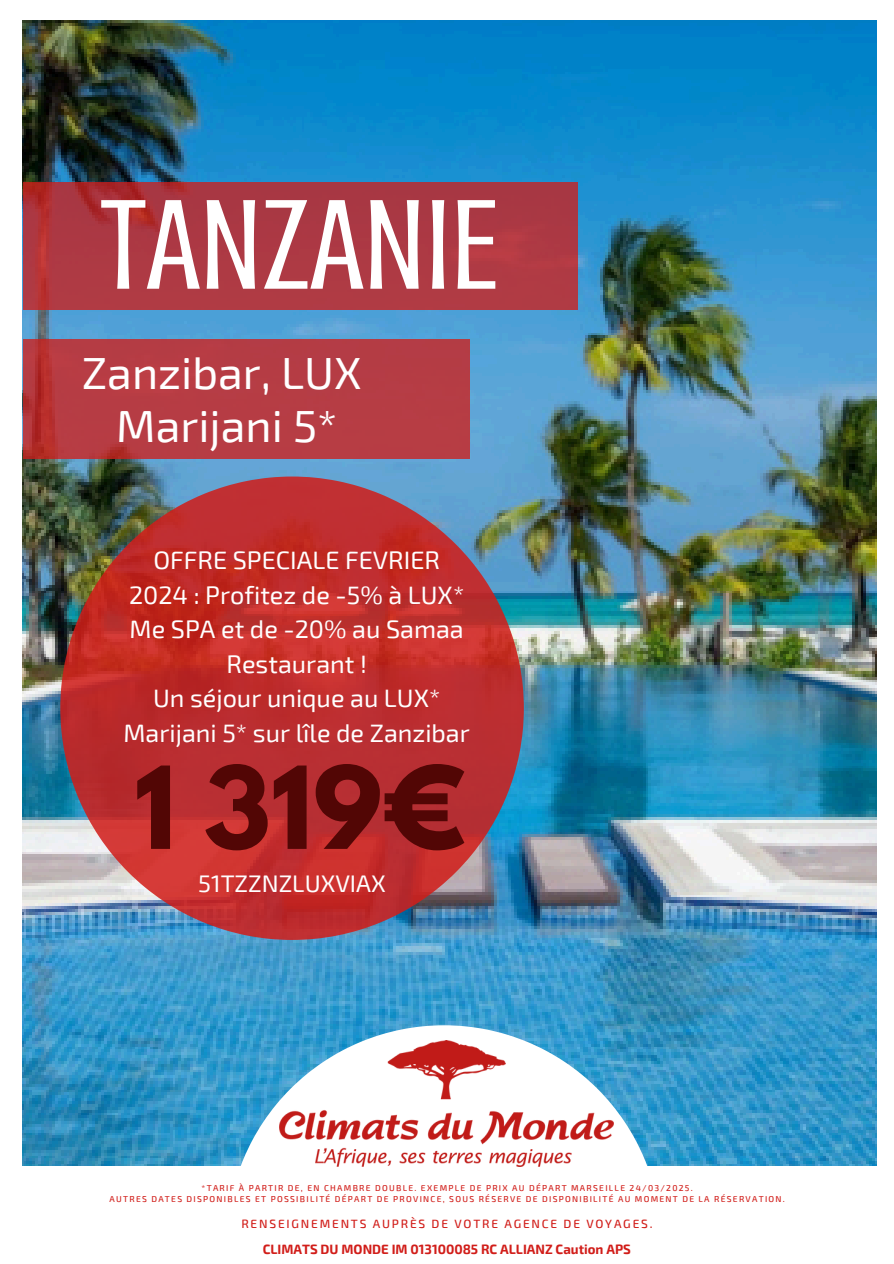
<style>
.page{position:relative;width:894px;height:1264px;background:#fff}
.page>*{position:absolute;margin:0;border:0;box-sizing:border-box;transform-origin:0 0}
.t1{font:132px "Crushed";color:#fff}
.t2{font:700 100.95px "League Spartan";color:#520605}
.t3{font:45px/52.8px "Exo 2";color:#fff;text-align:center}
.t4{font:25.2px/34.7px "Exo 2";color:#fff;text-align:center}
.t5{font:24px "Exo 2";color:#fff}
.t6{font:700 13.2px "Exo 2";color:#d11d19}
.t7{font:500 12px "Exo 2";letter-spacing:.15em;color:#d11d19}
.t8{font:500 8.55px "Exo 2";letter-spacing:.15em;color:#d11d19}
</style>
<div class="page">
<img style="left:23px;top:21px;width:853px;height:1145px">
<svg style="left:23px;top:182px;width:554px;height:128px;background:#ac3842"></svg>
<div style="left:23px;top:339px;width:447px;height:120px;background:#b63c44"></div>
<svg style="left:60px;top:476px;width:463px;height:463px;background:#aa4246"></svg>
<svg style="left:227px;top:1025px;width:434px;height:142px"></svg>
<img style="left:279px;top:1040px;width:334px;height:126px">
<p class="t1" style="left:100px;top:171px;width:401px">TANZANIE</p>
<h1 class="t3" style="left:82px;top:344px;width:281px">Zanzibar, LUX<br>Marijani 5*</h1>
<p class="t4" style="left:123px;top:541px;width:348px">OFFRE SPECIALE FEVRIER<br>2024 : Profitez de -5% à LUX*<br>Me SPA et de -20% au Samaa<br>Restaurant !<br>Un séjour unique au LUX*<br>Marijani 5* sur lîle de Zanzibar</p>
<p class="t2" style="left:134px;top:758px;width:333px">1 319€</p>
<h3 class="t5" style="left:198px;top:868px;width:189px">51TZZNZLUXVIAX</h3>
<h5 class="t8" style="left:201px;top:1182px;width:492px">*TARIF À PARTIR DE, EN CHAMBRE DOUBLE. EXEMPLE DE PRIX AU DÉPART MARSEILLE 24/03/2025.</h5>
<h4 class="t8" style="left:109px;top:1193px;width:676px">AUTRES DATES DISPONIBLES ET POSSIBILITÉ DÉPART DE PROVINCE, SOUS RÉSERVE DE DISPONIBILITÉ AU MOMENT DE LA RÉSERVATION.</h4>
<h2 class="t7" style="left:241px;top:1216px;width:412px">RENSEIGNEMENTS AUPRÈS DE VOTRE AGENCE DE VOYAGES.</h2>
<p class="t6" style="left:263px;top:1240px;width:369px">CLIMATS DU MONDE IM 013100085 RC ALLIANZ Caution APS</p>
</div>
